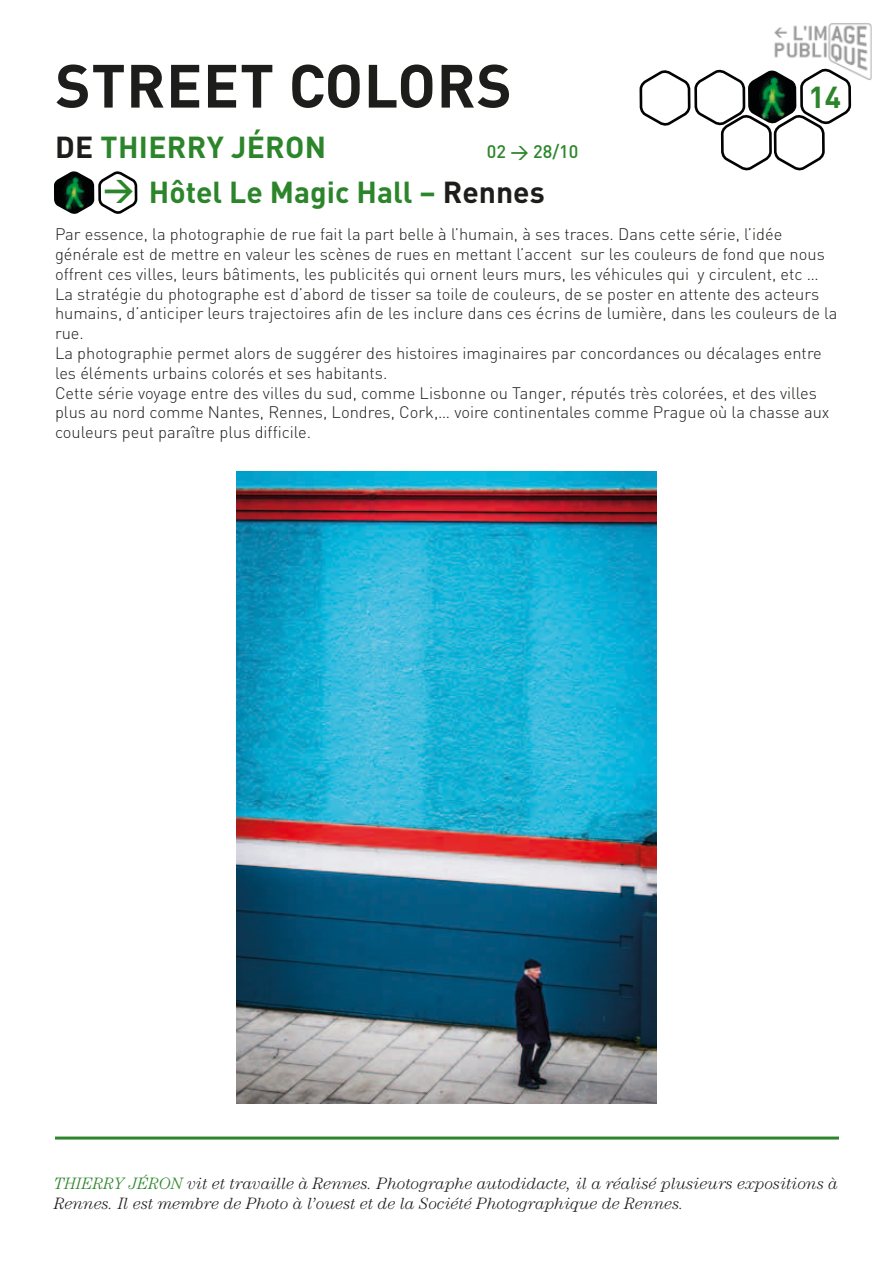
<style>
.page{position:relative;width:893px;height:1263px;background:#fff}
.page>*{position:absolute;margin:0;border:0;box-sizing:border-box;transform-origin:0 0}
.t1{font:700 60px "DIN Pro";letter-spacing:.01em;color:#1d1d1b}
.t2{font:700 30px "DIN";color:#2c852a}
.t3{font:700 30px "DIN Pro";letter-spacing:.01em;color:#2c852a}
.t4{font:500 18px "DIN";color:#2c852a}
.t5{font:300 16.5px/19.8px "DIN";color:#1d1d1b}
.t6{font:italic 300 16.5px/19.8px "Century Std";color:#1d1d1b}
.s1{color:#1d1d1b}
.s2{color:#2c852a}
</style>
<div class="page">
<img style="left:852px;top:23px;width:20px;height:57px">
<svg style="left:638px;top:23px;width:214px;height:449px"></svg>
<svg style="left:98px;top:171px;width:40px;height:43px"></svg>
<img style="left:54px;top:171px;width:40px;height:43px">
<img style="left:236px;top:472px;width:421px;height:631px">
<hr style="left:55px;top:1136px;width:784px;height:3px;background:#2c852a">
<h1 class="t1" style="left:55px;top:45px;width:458px">STREET COLORS</h1>
<h2 class="t3" style="left:55px;top:127px;width:272px"><span class="s1">DE</span> THIERRY JÉRON</h2>
<h2 class="t2" style="left:149px;top:173px;width:397px">Hôtel Le Magic Hall – <span class="s1">Rennes</span></h2>
<p class="t5" style="left:55px;top:224px;width:784px">Par essence, la photographie de rue fait la part belle à l’humain, à ses traces. Dans cette série, l’idée générale est de mettre en valeur les scènes de rues en mettant l’accent sur les couleurs de fond que nous offrent ces villes, leurs bâtiments, les publicités qui ornent leurs murs, les véhicules qui y circulent, etc … La stratégie du photographe est d’abord de tisser sa toile de couleurs, de se poster en attente des acteurs humains, d’anticiper leurs trajectoires afin de les inclure dans ces écrins de lumière, dans les couleurs de la rue.<br>La photographie permet alors de suggérer des histoires imaginaires par concordances ou décalages entre les éléments urbains colorés et ses habitants.<br>Cette série voyage entre des villes du sud, comme Lisbonne ou Tanger, réputés très colorées, et des villes plus au nord comme Nantes, Rennes, Londres, Cork,… voire continentales comme Prague où la chasse aux couleurs peut paraître plus difficile.</p>
<h2 class="t3" style="left:809px;top:77px;width:34px">14</h2>
<p class="t4" style="left:487px;top:140px;width:93px">02 &gt; 28/10</p>
<h2 class="t2" style="left:103px;top:170px;width:32px">&gt;</h2>
<p class="t6" style="left:54px;top:1173px;width:785px"><span class="s2">Thierry Jéron</span> vit et travaille à Rennes. Photographe autodidacte, il a réalisé plusieurs expositions à<br>Rennes. Il est membre de Photo à l’ouest et de la Société Photographique de Rennes.</p>
</div>
